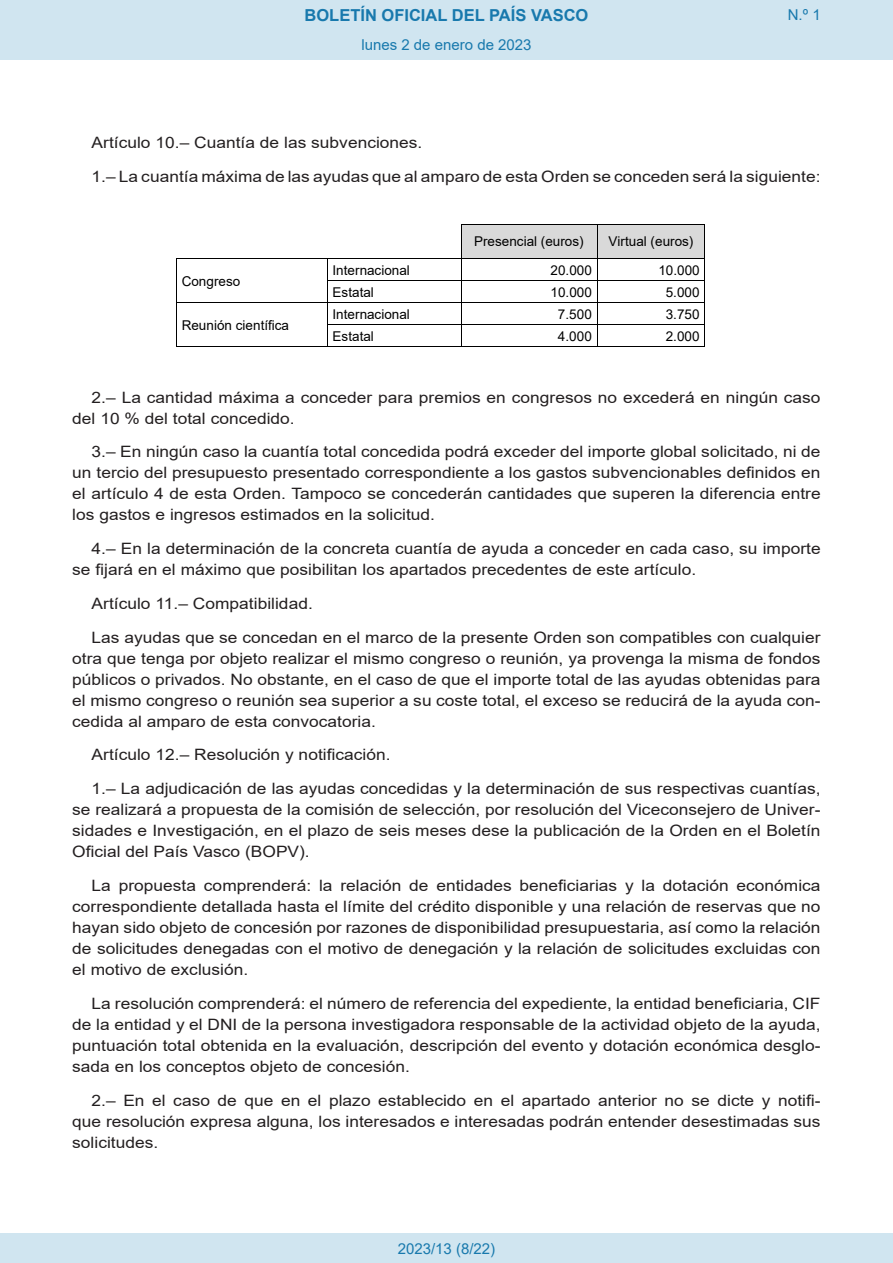
<style>
.page{position:relative;width:893px;height:1263px;background:#fff}
.page>*{position:absolute;margin:0;border:0;box-sizing:border-box;transform-origin:0 0}
.t1{font:700 16.5px "Arial";color:#1879ad}
.BOPVDetalle{font:15.6px/21px "Arial";color:#231f20;text-align:justify;scale:1.11 1}
.Paginacion_Centro{font:15px "Arial";color:#1879ad}
.t2{font:13.5px "Arial";letter-spacing:.005em;color:#000}
</style>
<div class="page">
<div style="left:0;top:0;width:893px;height:60px;background:#d0e5f0"></div>
<div style="left:0;top:1233px;width:893px;height:30px;background:#d0e5f0"></div>
<div style="left:461px;top:224px;width:136px;height:34px;background:#d9d9d9"></div>
<div style="left:597px;top:224px;width:107px;height:34px;background:#d9d9d9"></div>
<hr style="left:461px;top:224px;width:136px;height:1px;background:#000">
<hr style="left:597px;top:224px;width:108px;height:1px;background:#000">
<hr style="left:461px;top:224px;width:1px;height:34px;background:#000">
<hr style="left:597px;top:224px;width:1px;height:34px;background:#000">
<hr style="left:705px;top:224px;width:1px;height:34px;background:#000">
<hr style="left:178px;top:258px;width:149px;height:1px;background:#000">
<hr style="left:328px;top:258px;width:133px;height:1px;background:#000">
<hr style="left:461px;top:258px;width:136px;height:1px;background:#000">
<hr style="left:597px;top:258px;width:108px;height:1px;background:#000">
<hr style="left:328px;top:280px;width:133px;height:1px;background:#000">
<hr style="left:461px;top:280px;width:136px;height:1px;background:#000">
<hr style="left:597px;top:280px;width:108px;height:1px;background:#000">
<hr style="left:177px;top:302px;width:150px;height:1px;background:#000">
<hr style="left:328px;top:302px;width:133px;height:1px;background:#000">
<hr style="left:461px;top:302px;width:136px;height:1px;background:#000">
<hr style="left:597px;top:302px;width:108px;height:1px;background:#000">
<hr style="left:328px;top:324px;width:133px;height:1px;background:#000">
<hr style="left:461px;top:324px;width:136px;height:1px;background:#000">
<hr style="left:597px;top:324px;width:108px;height:1px;background:#000">
<svg style="left:176px;top:258px;width:2px;height:89px"></svg>
<hr style="left:177px;top:346px;width:150px;height:1px;background:#000">
<svg style="left:327px;top:258px;width:1px;height:89px"></svg>
<hr style="left:328px;top:346px;width:133px;height:1px;background:#000">
<svg style="left:461px;top:259px;width:1px;height:87px"></svg>
<hr style="left:461px;top:346px;width:136px;height:1px;background:#000">
<svg style="left:597px;top:259px;width:1px;height:87px"></svg>
<hr style="left:597px;top:346px;width:108px;height:1px;background:#000">
<p class="t1" style="left:305px;top:3px;width:285px">BOLETÍN OFICIAL DEL PAÍS VASCO</p>
<p class="Paginacion_Centro" style="left:361px;top:35px;width:172px">lunes 2 de enero de 2023</p>
<p class="Paginacion_Centro" style="left:788px;top:5px;width:34px">N.º 1</p>
<p class="BOPVDetalle" style="left:92px;top:132px;width:299px">Artículo 10.– Cuantía de las subvenciones.</p>
<p class="BOPVDetalle" style="left:92px;top:166px;width:658px">1.– La cuantía máxima de las ayudas que al amparo de esta Orden se conceden será la siguiente:</p>
<p class="t2" style="left:182px;top:272px;width:60px">Congreso</p>
<p class="t2" style="left:182px;top:316px;width:109px">Reunión científica</p>
<p class="t2" style="left:474px;top:232px;width:111px">Presencial (euros)</p>
<p class="t2" style="left:608px;top:232px;width:86px">Virtual (euros)</p>
<p class="t2" style="left:333px;top:261px;width:79px">Internacional</p>
<p class="t2" style="left:550px;top:261px;width:43px">20.000</p>
<p class="t2" style="left:658px;top:261px;width:43px">10.000</p>
<p class="t2" style="left:333px;top:283px;width:43px">Estatal</p>
<p class="t2" style="left:550px;top:283px;width:43px">10.000</p>
<p class="t2" style="left:666px;top:283px;width:35px">5.000</p>
<p class="t2" style="left:333px;top:305px;width:79px">Internacional</p>
<p class="t2" style="left:558px;top:305px;width:35px">7.500</p>
<p class="t2" style="left:666px;top:305px;width:35px">3.750</p>
<p class="t2" style="left:333px;top:326px;width:43px">Estatal</p>
<p class="t2" style="left:558px;top:326px;width:35px">4.000</p>
<p class="t2" style="left:666px;top:326px;width:35px">2.000</p>
<p class="BOPVDetalle" style="left:72px;top:386px;width:676px;text-indent:19px">2.– La cantidad máxima a conceder para premios en congresos no excederá en ningún caso del 10 % del total concedido.</p>
<p class="BOPVDetalle" style="left:72px;top:441px;width:676px;text-indent:19px">3.– En ningún caso la cuantía total concedida podrá exceder del importe global solicitado, ni de un tercio del presupuesto presentado correspondiente a los gastos subvencionables definidos en el artículo 4 de esta Orden. Tampoco se concederán cantidades que superen la diferencia entre los gastos e ingresos estimados en la solicitud.</p>
<p class="BOPVDetalle" style="left:72px;top:538px;width:676px;text-indent:19px">4.– En la determinación de la concreta cuantía de ayuda a conceder en cada caso, su importe se fijará en el máximo que posibilitan los apartados precedentes de este artículo.</p>
<p class="BOPVDetalle" style="left:92px;top:593px;width:201px">Artículo 11.– Compatibilidad.</p>
<p class="BOPVDetalle" style="left:72px;top:627px;width:676px;text-indent:19px">Las ayudas que se concedan en el marco de la presente Orden son compatibles con cualquier otra que tenga por objeto realizar el mismo congreso o reunión, ya provenga la misma de fondos públicos o privados. No obstante, en el caso de que el importe total de las ayudas obtenidas para el mismo congreso o reunión sea superior a su coste total, el exceso se reducirá de la ayuda con&shy;cedida al amparo de esta convocatoria.</p>
<p class="BOPVDetalle" style="left:92px;top:744px;width:271px">Artículo 12.– Resolución y notificación.</p>
<p class="BOPVDetalle" style="left:72px;top:778px;width:676px;text-indent:19px">1.– La adjudicación de las ayudas concedidas y la determinación de sus respectivas cuantías, se realizará a propuesta de la comisión de selección, por resolución del Viceconsejero de Univer&shy;sidades e Investigación, en el plazo de seis meses dese la publicación de la Orden en el Boletín Oficial del País Vasco (BOPV).</p>
<p class="BOPVDetalle" style="left:72px;top:875px;width:676px;text-indent:19px">La propuesta comprenderá: la relación de entidades beneficiarias y la dotación económica correspondiente detallada hasta el límite del crédito disponible y una relación de reservas que no hayan sido objeto de concesión por razones de disponibilidad presupuestaria, así como la relación de solicitudes denegadas con el motivo de denegación y la relación de solicitudes excluidas con el motivo de exclusión.</p>
<p class="BOPVDetalle" style="left:72px;top:993px;width:676px;text-indent:19px">La resolución comprenderá: el número de referencia del expediente, la entidad beneficiaria, CIF de la entidad y el DNI de la persona investigadora responsable de la actividad objeto de la ayuda, puntuación total obtenida en la evaluación, descripción del evento y dotación económica desglo&shy;sada en los conceptos objeto de concesión.</p>
<p class="BOPVDetalle" style="left:72px;top:1089px;width:676px;text-indent:19px">2.– En el caso de que en el plazo establecido en el apartado anterior no se dicte y notifi&shy;que resolución expresa alguna, los interesados e interesadas podrán entender desestimadas sus solicitudes.</p>
<p class="Paginacion_Centro" style="left:398px;top:1238px;width:99px">2023/13 (8/22)</p>
</div>
